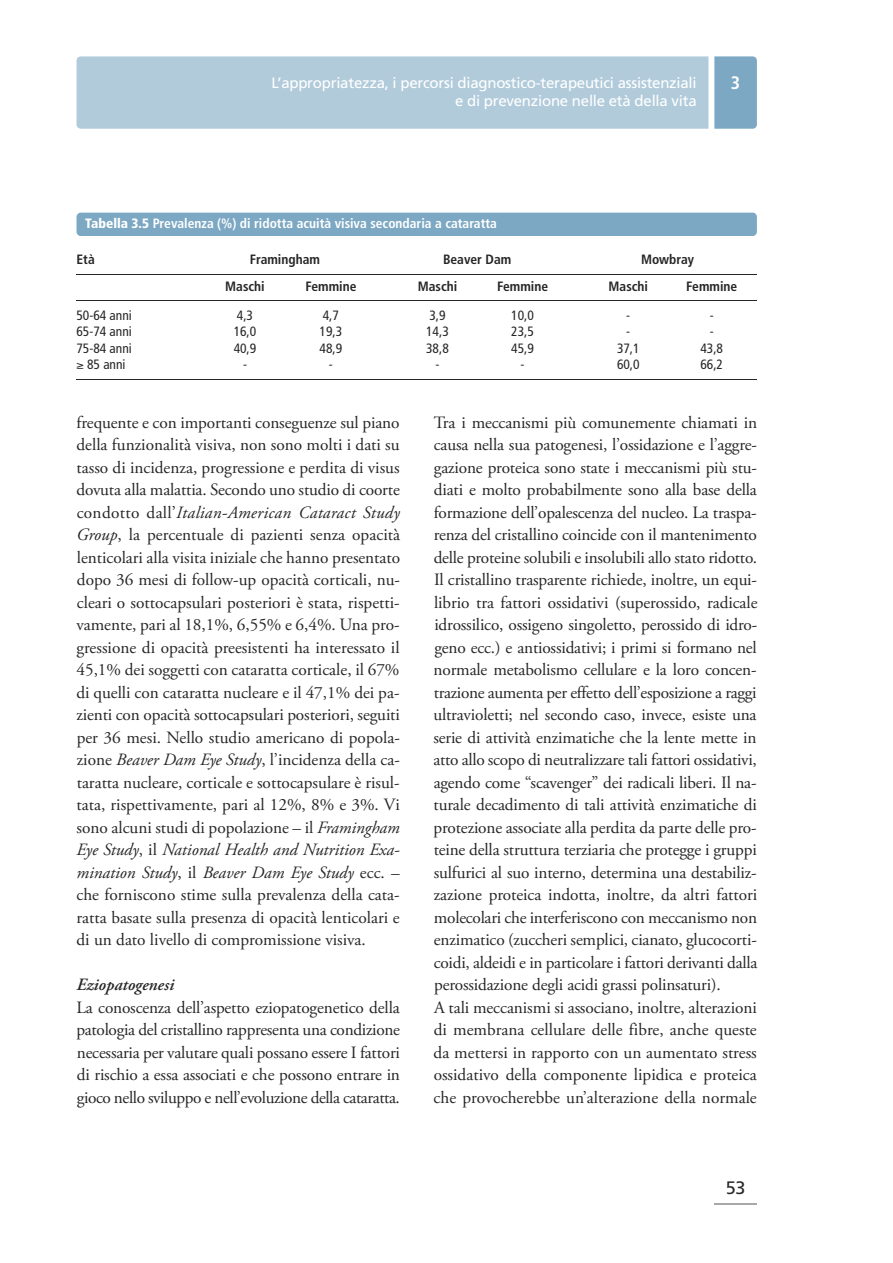
<style>
.page{position:relative;width:893px;height:1263px;background:#fff}
.page>*{position:absolute;margin:0;border:0;box-sizing:border-box;transform-origin:0 0}
.t1{font:18px "Frutiger";color:#272627}
.t2{font:700 condensed 18px "Frutiger";color:#fff}
.t3{font:17.25px/22.5px "Adobe Garamond Pro";letter-spacing:-.01em;color:#272627;text-align:justify}
.t4{font:italic 600 17.25px "Adobe Garamond Pro";color:#272627}
.t5{font:15px "Frutiger";letter-spacing:-.015em;color:#fff}
.t6{font:condensed 13.5px "Frutiger";color:#272627}
.t7{font:700 condensed 13.5px "Frutiger";color:#272627}
.t8{font:700 condensed 13.5px "Frutiger";color:#fff}
.s1{font-weight:900}
.s2{font-style:italic}
</style>
<div class="page">
<hr style="left:714px;top:1204px;width:43px;height:1px;background:#a9a8a9">
<svg style="left:714px;top:56px;width:43px;height:73px;background:#7ea9c4"></svg>
<div style="left:77px;top:56px;width:631px;height:73px;background:#b1cbdb"></div>
<div style="left:77px;top:213px;width:680px;height:23px;background:#7ca8c3;border-radius:4px"></div>
<hr style="left:77px;top:380px;width:680px;height:1px;background:#272627">
<hr style="left:77px;top:274px;width:680px;height:1px;background:#272627">
<hr style="left:77px;top:300px;width:680px;height:1px;background:#272627">
<p class="t5" style="left:272px;top:77px;width:427px">L’appropriatezza, i percorsi diagnostico-terapeutici assistenziali</p>
<p class="t2" style="left:731px;top:76px;width:11px">3</p>
<p class="t5" style="left:455px;top:95px;width:243px">e di prevenzione nelle età della vita</p>
<p class="t8" style="left:85px;top:218px;width:413px"><span class="s1">Tabella 3.5</span> Prevalenza (%) di ridotta acuità visiva secondaria a cataratta</p>
<p class="t7" style="left:77px;top:254px;width:20px">Età</p>
<p class="t7" style="left:250px;top:254px;width:72px">Framingham</p>
<p class="t7" style="left:443px;top:254px;width:70px">Beaver Dam</p>
<p class="t7" style="left:641px;top:254px;width:55px">Mowbray</p>
<p class="t7" style="left:225px;top:281px;width:41px">Maschi</p>
<p class="t7" style="left:305px;top:281px;width:52px">Femmine</p>
<p class="t7" style="left:418px;top:281px;width:41px">Maschi</p>
<p class="t7" style="left:497px;top:281px;width:52px">Femmine</p>
<p class="t7" style="left:609px;top:281px;width:41px">Maschi</p>
<p class="t7" style="left:686px;top:281px;width:52px">Femmine</p>
<p class="t6" style="left:77px;top:309px;width:57px">50-64 anni</p>
<p class="t6" style="left:237px;top:309px;width:18px">4,3</p>
<p class="t6" style="left:323px;top:309px;width:18px">4,7</p>
<p class="t6" style="left:429px;top:309px;width:18px">3,9</p>
<p class="t6" style="left:511px;top:309px;width:24px">10,0</p>
<p class="t6" style="left:626px;top:309px;width:5px">-</p>
<p class="t6" style="left:710px;top:309px;width:5px">-</p>
<p class="t6" style="left:77px;top:326px;width:57px">65-74 anni</p>
<p class="t6" style="left:234px;top:326px;width:24px">16,0</p>
<p class="t6" style="left:320px;top:326px;width:24px">19,3</p>
<p class="t6" style="left:426px;top:326px;width:24px">14,3</p>
<p class="t6" style="left:511px;top:326px;width:24px">23,5</p>
<p class="t6" style="left:626px;top:326px;width:5px">-</p>
<p class="t6" style="left:710px;top:326px;width:5px">-</p>
<p class="t6" style="left:77px;top:342px;width:57px">75-84 anni</p>
<p class="t6" style="left:234px;top:342px;width:24px">40,9</p>
<p class="t6" style="left:320px;top:342px;width:24px">48,9</p>
<p class="t6" style="left:426px;top:342px;width:24px">38,8</p>
<p class="t6" style="left:511px;top:342px;width:24px">45,9</p>
<p class="t6" style="left:617px;top:342px;width:24px">37,1</p>
<p class="t6" style="left:700px;top:342px;width:24px">43,8</p>
<p class="t6" style="left:77px;top:359px;width:51px">≥ 85 anni</p>
<p class="t6" style="left:243px;top:359px;width:5px">-</p>
<p class="t6" style="left:329px;top:359px;width:5px">-</p>
<p class="t6" style="left:435px;top:359px;width:5px">-</p>
<p class="t6" style="left:521px;top:359px;width:5px">-</p>
<p class="t6" style="left:617px;top:359px;width:24px">60,0</p>
<p class="t6" style="left:700px;top:359px;width:24px">66,2</p>
<p class="t3" style="left:76px;top:413px;width:325px">frequente e con importanti conseguenze sul piano della funzionalità visiva, non sono molti i dati su tasso di incidenza, progressione e perdita di visus dovuta alla malattia. Secondo uno studio di coorte condotto dall’<span class="s2">Italian-American Cataract Study Group</span>, la percentuale di pazienti senza opacità lenticolari alla visita iniziale che hanno presentato dopo 36 mesi di follow-up opacità corticali, nu&shy;cleari o sottocapsulari posteriori è stata, rispetti&shy;vamente, pari al 18,1%, 6,55% e 6,4%. Una pro&shy;gressione di opacità preesistenti ha interessato il 45,1% dei soggetti con cataratta corticale, il 67% di quelli con cataratta nucleare e il 47,1% dei pa&shy;zienti con opacità sottocapsulari posteriori, seguiti per 36 mesi. Nello studio americano di popola&shy;zione <span class="s2">Beaver Dam Eye Study</span>, l’incidenza della ca&shy;taratta nucleare, corticale e sottocapsulare è risul&shy;tata, rispettivamente, pari al 12%, 8% e 3%. Vi sono alcuni studi di popolazione – il <span class="s2">Framingham Eye Study</span>, il <span class="s2">National Health and Nutrition Exa&shy;mination Study</span>, il <span class="s2">Beaver Dam Eye Study</span> ecc. – che forniscono stime sulla prevalenza della cata&shy;ratta basate sulla presenza di opacità lenticolari e di un dato livello di compromissione visiva.</p>
<p class="t4" style="left:76px;top:978px;width:99px">Eziopatogenesi</p>
<p class="t3" style="left:76px;top:998px;width:325px">La conoscenza dell’aspetto eziopatogenetico della patologia del cristallino rappresenta una condizione necessaria per valutare quali possano essere I fattori di rischio a essa associati e che possono entrare in gioco nello sviluppo e nell’evoluzione della cataratta.</p>
<p class="t3" style="left:433px;top:413px;width:326px;text-align:left">Tra i meccanismi più comunemente chiamati in causa nella sua patogenesi, l’ossidazione e l’aggre&shy;gazione proteica sono state i meccanismi più stu&shy;diati e molto probabilmente sono alla base della formazione dell’opalescenza del nucleo. La traspa&shy;renza del cristallino coincide con il mantenimento delle proteine solubili e insolubili allo stato ridotto.<br>Il cristallino trasparente richiede, inoltre, un equi&shy;librio tra fattori ossidativi (superossido, radicale idrossilico, ossigeno singoletto, perossido di idro&shy;geno ecc.) e antiossidativi; i primi si formano nel normale metabolismo cellulare e la loro concen&shy;trazione aumenta per effetto dell’esposizione a raggi ultravioletti; nel secondo caso, invece, esiste una serie di attività enzimatiche che la lente mette in atto allo scopo di neutralizzare tali fattori ossidativi, agendo come “scavenger” dei radicali liberi. Il na&shy;turale decadimento di tali attività enzimatiche di protezione associate alla perdita da parte delle pro&shy;teine della struttura terziaria che protegge i gruppi sulfurici al suo interno, determina una destabiliz&shy;zazione proteica indotta, inoltre, da altri fattori molecolari che interferiscono con meccanismo non enzimatico (zuccheri semplici, cianato, glucocorti&shy;coidi, aldeidi e in particolare i fattori derivanti dalla perossidazione degli acidi grassi polinsaturi).<br>A tali meccanismi si associano, inoltre, alterazioni di membrana cellulare delle fibre, anche queste da mettersi in rapporto con un aumentato stress ossidativo della componente lipidica e proteica che provocherebbe un’alterazione della normale</p>
<p class="t1" style="left:726px;top:1180px;width:21px">53</p>
</div>
